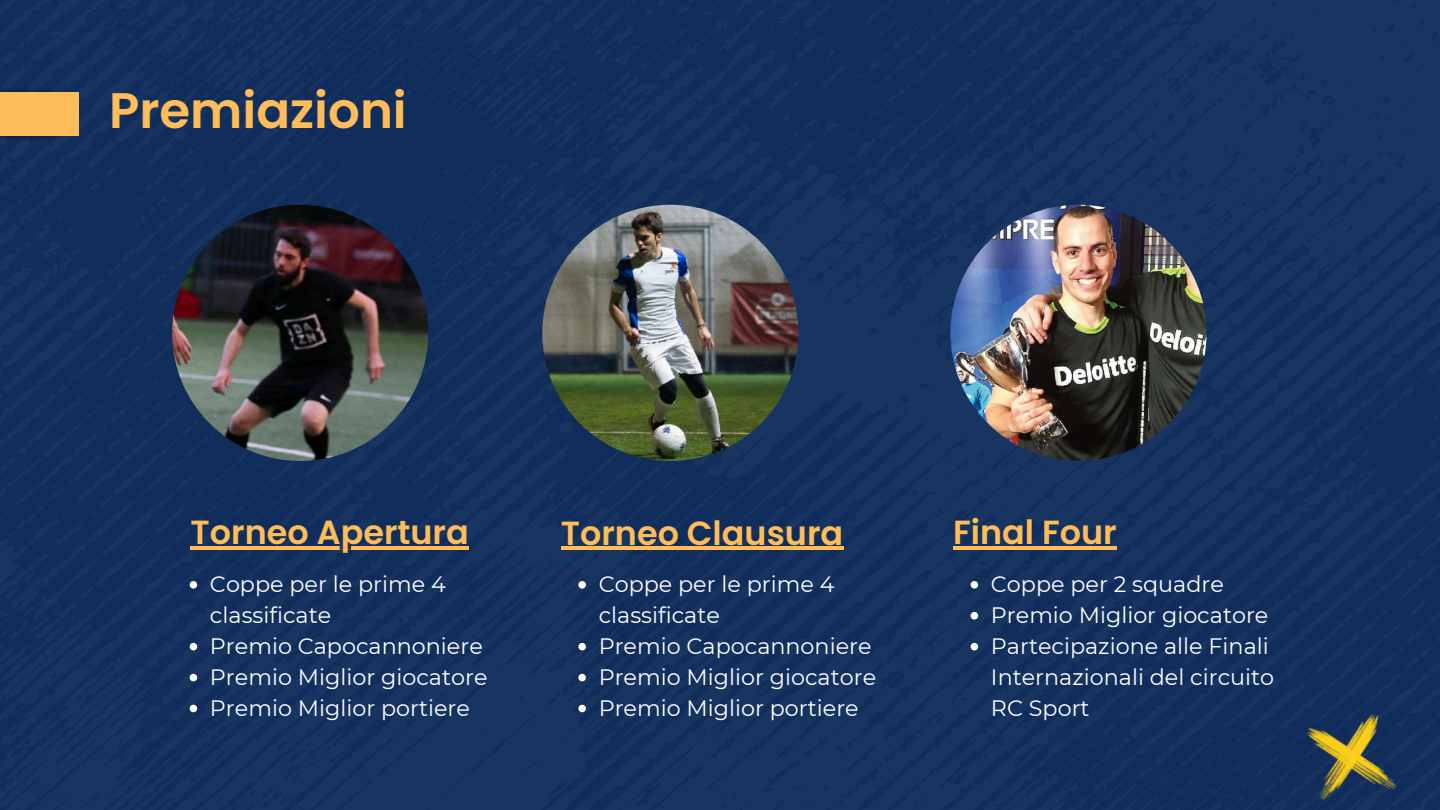
<style>
.page{position:relative;width:1440px;height:810px;background:#13305d}
.page>*{position:absolute;margin:0;border:0;box-sizing:border-box;transform-origin:0 0}
.t1{font:600 49.9px "Poppins";color:#ffbd59}
.t2{font:600 33.4px "Poppins";color:#ffbd59}
.t3{font:22.3px/30.9px "Montserrat";color:#fff}
</style>
<div class="page">
<img style="left:0;top:124px;width:82px;height:23px">
<img style="left:0;top:81px;width:82px;height:23px">
<div style="left:0;top:92px;width:79px;height:43px;background:#ffbd59"></div>
<img style="left:172px;top:205px;width:256px;height:256px;border-radius:50%">
<img style="left:542px;top:205px;width:257px;height:256px;border-radius:50%">
<img style="left:950px;top:205px;width:257px;height:256px;border-radius:50%">
<img style="left:1281px;top:663px;width:133px;height:147px">
<svg style="left:190px;top:581px;width:7px;height:8px"></svg>
<svg style="left:190px;top:643px;width:7px;height:7px"></svg>
<svg style="left:190px;top:674px;width:7px;height:7px"></svg>
<svg style="left:190px;top:705px;width:7px;height:7px"></svg>
<svg style="left:578px;top:581px;width:8px;height:8px"></svg>
<svg style="left:578px;top:643px;width:8px;height:7px"></svg>
<svg style="left:578px;top:674px;width:8px;height:7px"></svg>
<svg style="left:578px;top:705px;width:8px;height:7px"></svg>
<svg style="left:971px;top:581px;width:7px;height:8px"></svg>
<svg style="left:971px;top:612px;width:7px;height:8px"></svg>
<svg style="left:971px;top:643px;width:7px;height:7px"></svg>
<hr style="left:191px;top:546px;width:278px;height:3px;background:#ffbd59">
<hr style="left:561px;top:546px;width:282px;height:4px;background:#ffbd59">
<hr style="left:953px;top:546px;width:164px;height:3px;background:#ffbd59">
<p class="t1" style="left:109px;top:75px;width:299px">Premiazioni</p>
<h2 class="t2" style="left:191px;top:509px;width:280px">Torneo Apertura</h2>
<p class="t2" style="left:561px;top:510px;width:284px">Torneo Clausura</p>
<p class="t2" style="left:953px;top:509px;width:165px">Final Four</p>
<p class="t3" style="left:210px;top:568px;width:237px">Coppe per le prime 4 classificate</p>
<h2 class="t3" style="left:210px;top:630px;width:274px">Premio Capocannoniere</h2>
<p class="t3" style="left:210px;top:661px;width:279px">Premio Miglior giocatore</p>
<p class="t3" style="left:210px;top:692px;width:262px">Premio Miglior portiere</p>
<p class="t3" style="left:599px;top:568px;width:237px">Coppe per le prime 4 classificate</p>
<p class="t3" style="left:599px;top:630px;width:274px">Premio Capocannoniere</p>
<h2 class="t3" style="left:599px;top:661px;width:279px">Premio Miglior giocatore</h2>
<p class="t3" style="left:599px;top:692px;width:262px">Premio Miglior portiere</p>
<p class="t3" style="left:991px;top:568px;width:234px">Coppe per 2 squadre</p>
<p class="t3" style="left:991px;top:599px;width:279px">Premio Miglior giocatore</p>
<p class="t3" style="left:991px;top:630px;width:285px">Partecipazione alle Finali<br>Internazionali del circuito<br>RC Sport</p>
</div>
